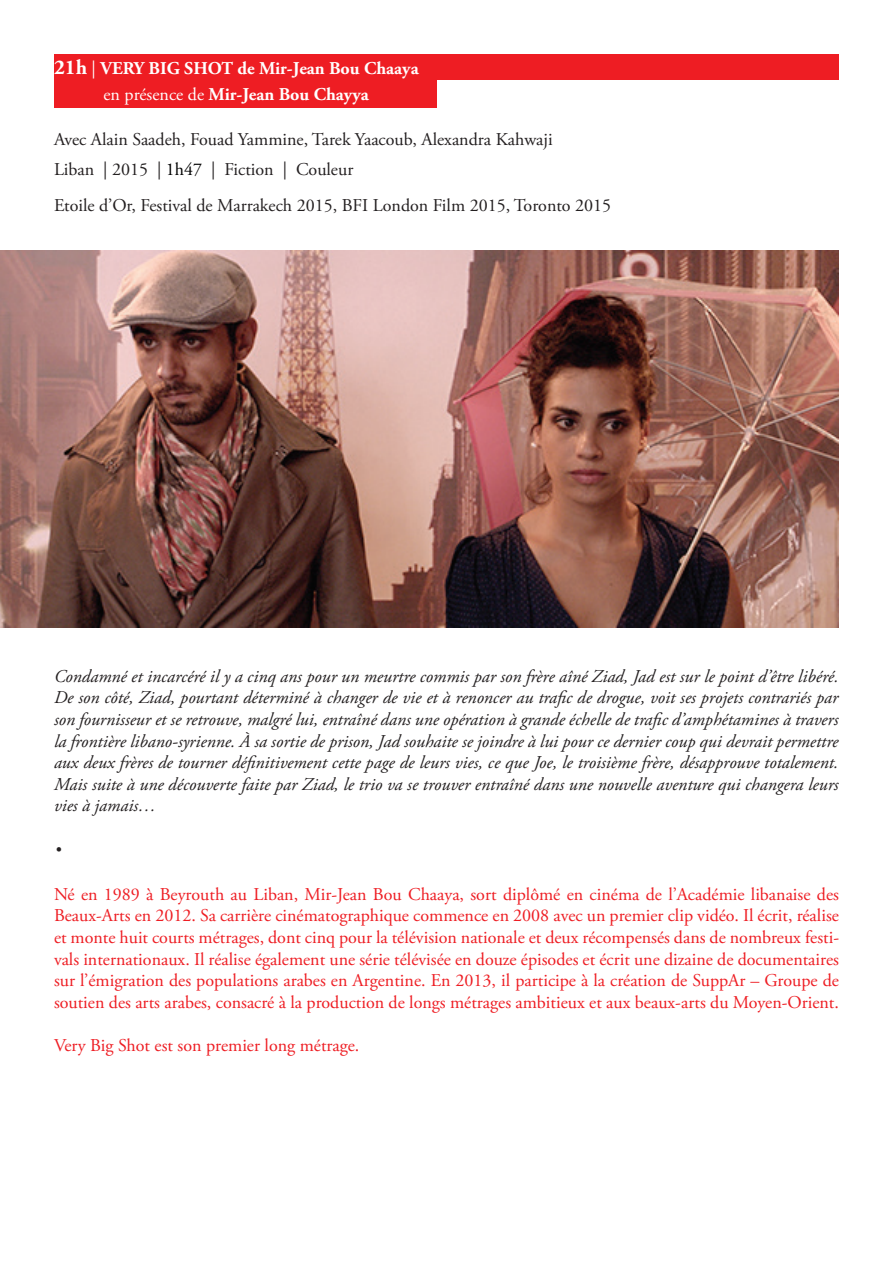
<style>
.page{position:relative;width:893px;height:1263px;background:#fff}
.page>*{position:absolute;margin:0;border:0;box-sizing:border-box;transform-origin:0 0}
.t1{font:39px "Adobe Garamond Pro";color:#231f20}
.t2{font:italic 18px/21.6px "Adobe Garamond Pro";color:#231f20;text-align:justify}
.t3{font:18px/21.6px "Adobe Garamond Pro";color:#ee1d23;text-align:justify}
.t4{font:18px "Adobe Garamond Pro";color:#231f20}
.t5{font:700 18px "Adobe Garamond Pro";color:#fff}
.s1{font-size:21px}
.s2{font-weight:400}
.s3{color:#000}
</style>
<div class="page">
<div style="left:54px;top:54px;width:785px;height:25px;background:#ee1d23"></div>
<img style="left:0;top:251px;width:839px;height:376px">
<div style="left:54px;top:79px;width:383px;height:28px;background:#ee1d23"></div>
<p class="t5" style="left:54px;top:58px;width:366px"><span class="s1">21h</span> <span class="s2">|</span> VERY BIG SHOT de Mir-Jean Bou Chaaya</p>
<p class="t5" style="left:104px;top:83px;width:267px"><span class="s2">en présence de</span> Mir-Jean Bou Chayya</p>
<p class="t4" style="left:54px;top:128px;width:500px">Avec Alain Saadeh, Fouad Yammine, Tarek Yaacoub, Alexandra Kahwaji</p>
<p class="t4" style="left:54px;top:159px;width:301px">Liban | 2015 | <span class="s3">1h47</span> | Fiction | Couleur</p>
<p class="t4" style="left:54px;top:195px;width:559px">Etoile d’Or, Festival de Marrakech 2015, BFI London Film 2015, Toronto 2015</p>
<p class="t2" style="left:54px;top:666px;width:786px">Condamné et incarcéré il y a cinq ans pour un meurtre commis par son frère aîné Ziad, Jad est sur le point d’être libéré.<br>De son côté, Ziad, pourtant déterminé à changer de vie et à renoncer au trafic de drogue, voit ses projets contrariés par son fournisseur et se retrouve, malgré lui, entraîné dans une opération à grande échelle de trafic d’amphétamines à travers la frontière libano-syrienne. À sa sortie de prison, Jad souhaite se joindre à lui pour ce dernier coup qui devrait permettre aux deux frères de tourner définitivement cette page de leurs vies, ce que Joe, le troisième frère, désapprouve totalement.<br>Mais suite à une découverte faite par Ziad, le trio va se trouver entraîné dans une nouvelle aventure qui changera leurs vies à jamais…</p>
<h1 class="t1" style="left:54px;top:816px;width:11px">.</h1>
<p class="t3" style="left:54px;top:884px;width:787px">Né en 1989 à Beyrouth au Liban, Mir-Jean Bou Chaaya, sort diplômé en cinéma de l’Académie libanaise des Beaux-Arts en 2012. Sa carrière cinématographique commence en 2008 avec un premier clip vidéo. Il écrit, réalise et monte huit courts métrages, dont cinq pour la télévision nationale et deux récompensés dans de nombreux festi&shy;vals internationaux. Il réalise également une série télévisée en douze épisodes et écrit une dizaine de documentaires sur l’émigration des populations arabes en Argentine. En 2013, il participe à la création de SuppAr – Groupe de soutien des arts arabes, consacré à la production de longs métrages ambitieux et aux beaux-arts du Moyen-Orient.</p>
<p class="t3" style="left:54px;top:1035px;width:307px">Very Big Shot est son premier long métrage.</p>
</div>
